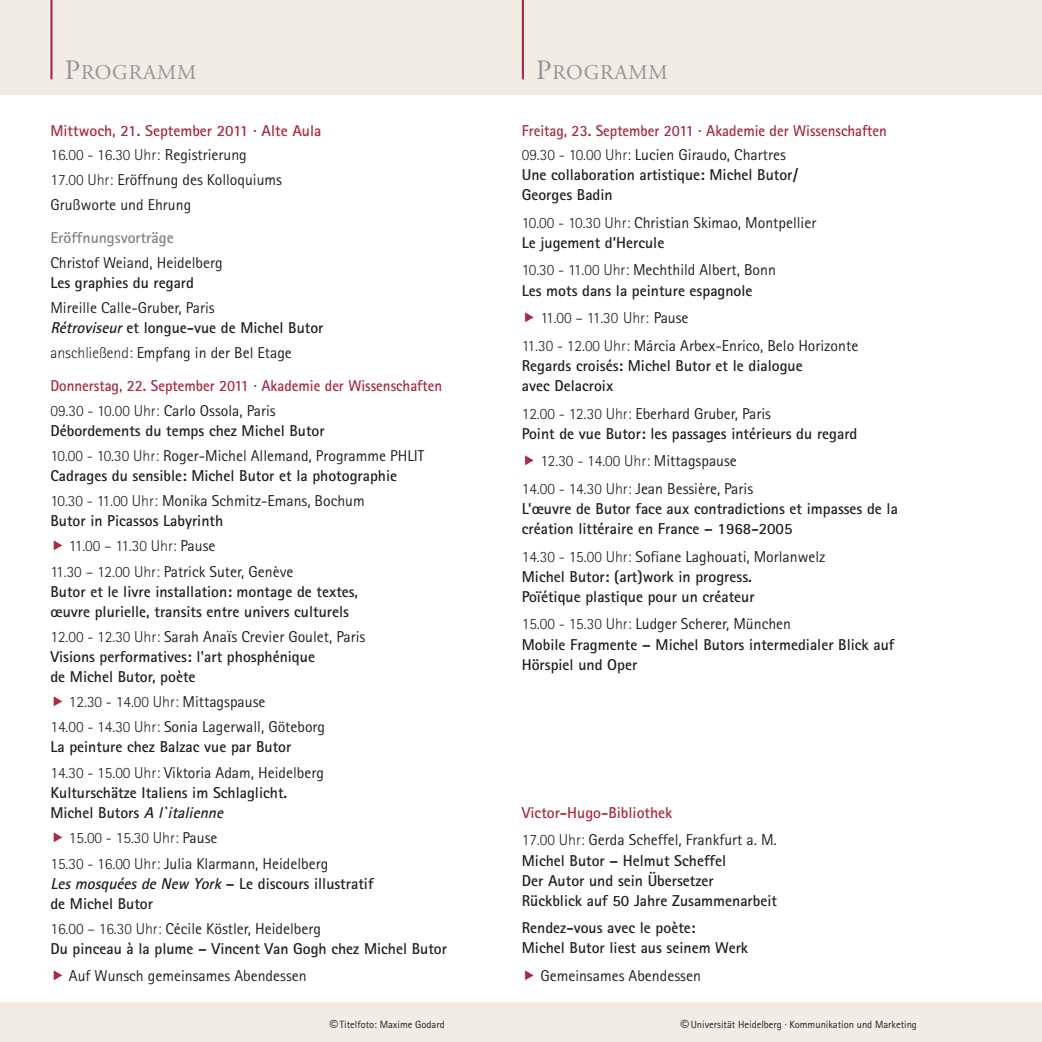
<style>
.page{position:relative;width:1042px;height:1042px;background:#fff}
.page>*{position:absolute;margin:0;border:0;box-sizing:border-box;transform-origin:0 0}
.t1{font:21px "Adobe Garamond Pro";letter-spacing:.04em;color:#939598}
.t2{font:700 15.75px/20.1px "Agfa Rotis Sans Serif";color:#231f20}
.t3{font:15.75px/20.1px "Agfa Rotis Sans Serif";color:#231f20}
.t4{font:700 15.75px/32.6px "Agfa Rotis Sans Serif";color:#a62b43;scale:.95 1}
.t5{font:300 15.75px/25px "Agfa Rotis Sans Serif";color:#231f20}
.t6{font:700 15.75px/23.6px "Agfa Rotis Sans Serif";color:#a62b43}
.t7{font:700 15.75px "Agfa Rotis Sans Serif";color:#808285}
.t8{font:10.5px "Agfa Rotis Sans Serif";color:#231f20}
.s1{font-size:28px}
.s2{font-weight:300;color:#231f20}
.s3{font-weight:400;color:#231f20}
.s4{font-weight:300}
.s5{font-weight:700;font-style:italic}
.s6{font-weight:700}
.s7{font-weight:400}
.s8{font-family:"Lucida Grande";font-weight:400}
.s9{font-style:italic}
.s10{font-weight:700;color:#a62b43}
.s11{font-weight:300;font-size:17.5px}
</style>
<div class="page">
<div style="left:0;top:1002px;width:1042px;height:40px;background:#f1ece4"></div>
<div style="left:0;top:0;width:1042px;height:94px;background:#f1ece4"></div>
<hr style="left:50px;top:0;width:3px;height:79px;background:#a62b43">
<hr style="left:522px;top:0;width:2px;height:79px;background:#a62b43">
<h1 class="t1" style="left:65px;top:64px;width:133px"><span class="s1">P</span>ROGRAMM</h1>
<h1 class="t1" style="left:536px;top:64px;width:133px"><span class="s1">P</span>ROGRAMM</h1>
<p class="t6" style="left:50px;top:121px;width:273px">Mittwoch, 21. September 2011 · Alte Aula<br><span class="s2">16.00 - 16.30 Uhr:</span> <span class="s3">Registrierung</span></p>
<p class="t3" style="left:50px;top:169px;width:233px;line-height:25px"><span class="s4">17.00 Uhr:</span> Eröffnung des Kolloquiums<br>Grußworte und Ehrung</p>
<p class="t7" style="left:50px;top:232px;width:125px">Eröffnungsvorträge</p>
<p class="t3" style="left:50px;top:254px;width:174px">Christof Weiand, Heidelberg</p>
<p class="t2" style="left:50px;top:274px;width:145px">Les graphies du regard</p>
<p class="t3" style="left:50px;top:299px;width:275px">Mireille Calle-Gruber, Paris<br><span class="s5">Rétroviseur</span><span class="s6">et longue-vue de Michel Butor</span></p>
<p class="t4" style="left:50px;top:338px;width:414px"><span class="s2">anschließend:</span> <span class="s3">Empfang in der Bel Etage<br></span>Donnerstag, 22. September 2011 · Akademie der Wissenschaften</p>
<p class="t2" style="left:50px;top:402px;width:276px"><span class="s4">09.30 - 10.00 Uhr:</span> <span class="s7">Carlo Ossola, Paris<br></span>Débordements du temps chez Michel Butor</p>
<p class="t2" style="left:50px;top:447px;width:375px"><span class="s4">10.00 - 10.30 Uhr:</span> <span class="s7">Roger-Michel Allemand, Programme PHLIT<br></span>Cadrages du sensible: Michel Butor et la photographie</p>
<p class="t3" style="left:50px;top:492px;width:316px"><span class="s4">10.30 - 11.00 Uhr:</span> Monika Schmitz-Emans, Bochum<br><span class="s6">Butor in Picassos Labyrinth</span></p>
<p class="t5" style="left:50px;top:535px;width:244px;text-indent:19px">11.00 – 11.30 Uhr: <span class="s7">Pause<br></span>11.30 – 12.00 Uhr: <span class="s7">Patrick Suter, Genève</span></p>
<p class="t2" style="left:50px;top:583px;width:309px">Butor et le livre installation: montage de textes, œuvre plurielle, transits entre univers culturels</p>
<p class="t2" style="left:50px;top:628px;width:316px"><span class="s4">12.00 - 12.30 Uhr:</span> <span class="s7">Sarah Ana</span><span class="s8">ї</span><span class="s7">s Crevier Goulet, Paris<br></span>Visions performatives: l'art phosphénique<br>de Michel Butor, poète</p>
<p class="t3" style="left:50px;top:691px;width:276px;line-height:25px;text-indent:19px"><span class="s4">12.30 - 14.00 Uhr:</span> Mittagspause<br><span class="s4">14.00 - 14.30 Uhr:</span> Sonia Lagerwall, Göteborg</p>
<p class="t2" style="left:50px;top:736px;width:275px;line-height:25px">La peinture chez Balzac vue par Butor<br><span class="s4">14.30 - 15.00 Uhr:</span> <span class="s7">Viktoria Adam, Heidelberg</span></p>
<p class="t2" style="left:50px;top:784px;width:238px">Kulturschätze Italiens im Schlaglicht.<br>Michel Butors <span class="s9">A l`italienne</span></p>
<p class="t5" style="left:50px;top:826px;width:279px;line-height:25.6px;text-indent:19px">15.00 - 15.30 Uhr: <span class="s7">Pause<br></span>15.30 - 16.00 Uhr: <span class="s7">Julia Klarmann, Heidelberg</span></p>
<p class="t2" style="left:50px;top:875px;width:325px"><span class="s9">LesmosquéesdeNewYork</span> – Le discours illustratif de Michel Butor</p>
<p class="t2" style="left:50px;top:920px;width:398px"><span class="s4">16.00 – 16.30 Uhr:</span> <span class="s7">Cécile Köstler, Heidelberg<br></span>Du pinceau à la plume – Vincent Van Gogh chez Michel Butor</p>
<p class="t3" style="left:69px;top:967px;width:239px">Auf Wunsch gemeinsames Abendessen</p>
<p class="t4" style="left:522px;top:121px;width:386px;line-height:23.6px">Freitag, 23. September 2011 · Akademie der Wissenschaften<br><span class="s2">09.30 - 10.00 Uhr:</span> <span class="s3">Lucien Giraudo, Chartres</span></p>
<p class="t2" style="left:522px;top:166px;width:278px">Une collaboration artistique: Michel Butor/<br>Georges Badin</p>
<p class="t3" style="left:522px;top:214px;width:296px"><span class="s4">10.00 - 10.30 Uhr:</span> Christian Skimao, Montpellier<br><span class="s6">Le jugement d’Hercule</span></p>
<p class="t2" style="left:522px;top:262px;width:256px"><span class="s4">10.30 - 11.00 Uhr:</span> <span class="s7">Mechthild Albert, Bonn<br></span>Les mots dans la peinture espagnole</p>
<p class="t3" style="left:522px;top:305px;width:338px;line-height:27.7px;text-indent:19px"><span class="s4">11.00 – 11.30 Uhr:</span> Pause<br><span class="s4">11.30 - 12.00 Uhr:</span> Márcia Arbex-Enrico, Belo Horizonte</p>
<p class="t2" style="left:522px;top:357px;width:282px">Regards croisés: Michel Butor et le dialogue avec Delacroix</p>
<p class="t2" style="left:522px;top:405px;width:337px"><span class="s4">12.00 - 12.30 Uhr:</span> <span class="s7">Eberhard Gruber, Paris<br></span>Point de vue Butor: les passages intérieurs du regard</p>
<p class="t5" style="left:522px;top:449px;width:233px;line-height:27.7px;text-align:center">12.30 - 14.00 Uhr: <span class="s7">Mittagspause<br></span>14.00 - 14.30 Uhr: <span class="s7">Jean Bessière, Paris</span></p>
<p class="t2" style="left:522px;top:500px;width:378px">L’œuvre de Butor face aux contradictions et impasses de la création littéraire en France – 1968-2005</p>
<p class="t2" style="left:522px;top:548px;width:305px"><span class="s4">14.30 - 15.00 Uhr:</span> <span class="s7">Sofiane Laghouati, Morlanwelz<br></span>Michel Butor: (art)work in progress.<br>Poïétique plastique pour un créateur</p>
<p class="t2" style="left:522px;top:616px;width:374px"><span class="s4">15.00 - 15.30 Uhr:</span> <span class="s7">Ludger Scherer, München<br></span>Mobile Fragmente – Michel Butors intermedialer Blick auf<br>Hörspiel und Oper</p>
<p class="t3" style="left:522px;top:800px;width:256px;line-height:27.7px"><span class="s10">Victor-Hugo-Bibliothek<br></span><span class="s4">17.00 Uhr:</span> Gerda Scheffel, Frankfurt a. M.</p>
<p class="t2" style="left:522px;top:851px;width:257px">Michel Butor – Helmut Scheffel<br>Der Autor und sein Übersetzer<br>Rückblick auf 50 Jahre Zusammenarbeit</p>
<p class="t2" style="left:522px;top:919px;width:228px">Rendez-vous avec le poète:<br>Michel Butor liest aus seinem Werk</p>
<p class="t3" style="left:540px;top:967px;width:162px">Gemeinsames Abendessen</p>
<p class="t8" style="left:329px;top:1020px;width:117px"><span class="s11">©</span> Titelfoto: Maxime Godard</p>
<p class="t8" style="left:680px;top:1020px;width:238px"><span class="s11">©</span> Universität Heidelberg · Kommunikation und Marketing</p>
</div>
